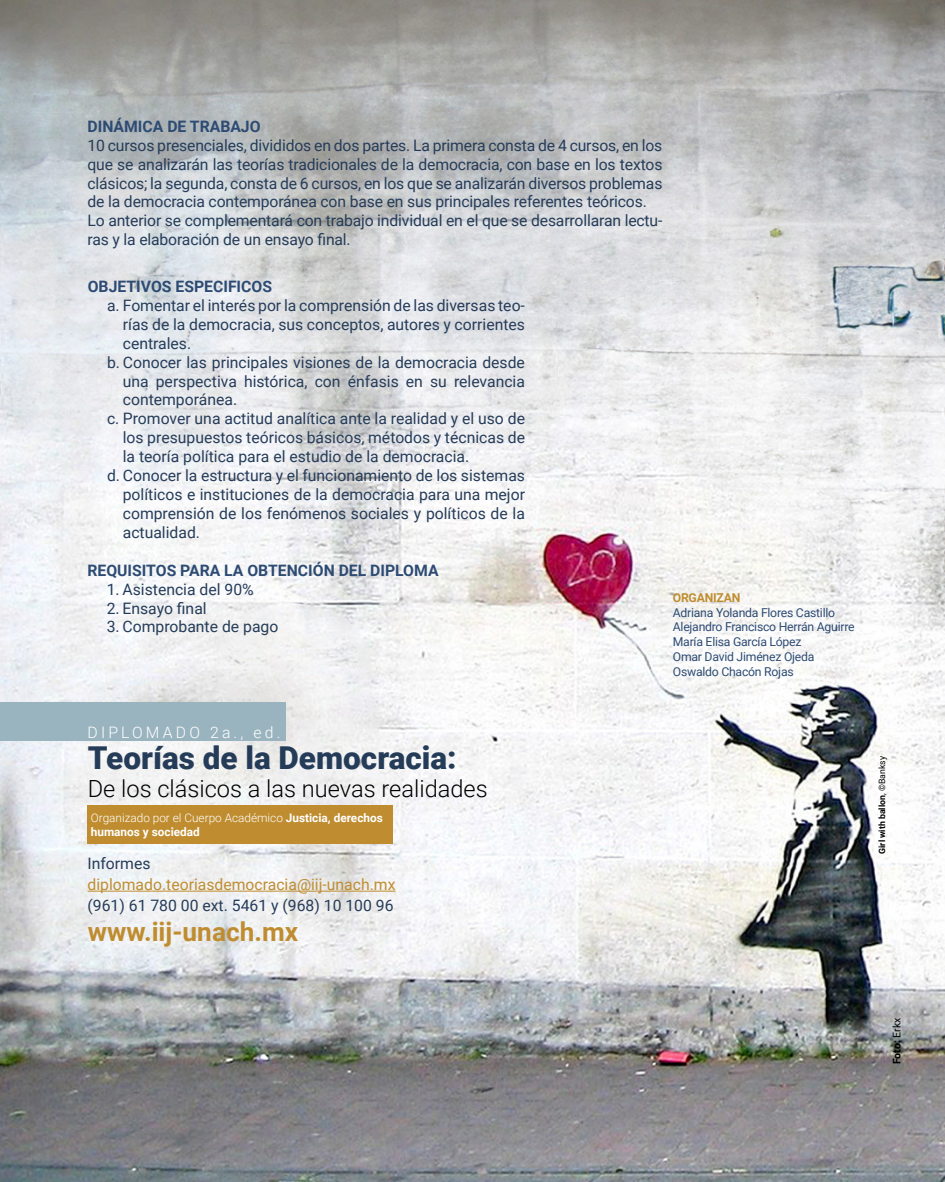
<style>
.page{position:relative;width:945px;height:1182px;background:#fff}
.page>*{position:absolute;margin:0;border:0;box-sizing:border-box;transform-origin:0 0}
.t1{font:900 31.5px "Roboto";color:#253c59}
.t2{font:700 26.25px "Roboto";color:#bf8d30}
.t3{font:300 23.62px "Roboto";color:#000}
.t4{font:15.75px/18.9px "Roboto";color:#253c59;text-align:justify}
.t5{font:700 15.75px "Roboto";color:#2d4b73}
.t6{font:15.75px "Roboto";color:#bf8d30}
.t7{font:300 15.75px "Roboto";letter-spacing:.2em;color:#fff}
.t8{font:12.25px "Roboto";letter-spacing:-.02em;color:#2d4b73}
.t9{font:700 12.25px "Roboto";letter-spacing:-.02em;color:#bf8d30}
.t10{font:700 11.81px/14.2px "Roboto";color:#fff}
.t11{font:700 10.5px "Roboto";color:#000}
.t12{font:700 8.75px "Roboto";color:#000}
.s1{font-weight:300}
.s2{font-weight:400}
</style>
<div class="page">
<img style="left:0;top:0;width:945px;height:1181px">
<hr style="left:88px;top:890px;width:308px;height:1px;background:#bf8d30">
<div style="left:0;top:702px;width:286px;height:38px;background:#99b4bf"></div>
<div style="left:88px;top:805px;width:305px;height:38px;background:#bf8d30"></div>
<p class="t5" style="left:88px;top:115px;width:175px">DINÁMICA DE TRABAJO</p>
<p class="t4" style="left:88px;top:135px;width:576px">10 cursos presenciales, divididos en dos partes. La primera consta de 4 cursos, en los que se analizarán las teorías tradicionales de la democracia, con base en los textos clásicos; la segunda, consta de 6 cursos, en los que se analizarán diversos problemas de la democracia contemporánea con base en sus principales referentes teóricos.</p>
<p class="t4" style="left:88px;top:211px;width:576px">Lo anterior se complementará con trabajo individual en el que se desarrollaran lectu&shy;ras y la elaboración de un ensayo final.</p>
<p class="t5" style="left:88px;top:275px;width:186px">OBJETIVOS ESPECIFICOS</p>
<p class="t4" style="left:123px;top:295px;width:404px;text-indent:-16px">a. Fomentar el interés por la comprensión de las diversas teo&shy;rías de la democracia, sus conceptos, autores y corrientes centrales.</p>
<p class="t4" style="left:123px;top:352px;width:404px;text-indent:-16px">b. Conocer las principales visiones de la democracia desde una perspectiva histórica, con énfasis en su relevancia contemporánea.</p>
<p class="t4" style="left:123px;top:408px;width:404px;text-indent:-16px">c. Promover una actitud analítica ante la realidad y el uso de los presupuestos teóricos básicos, métodos y técnicas de la teoría política para el estudio de la democracia.</p>
<p class="t4" style="left:123px;top:465px;width:404px;text-indent:-16px">d. Conocer la estructura y el funcionamiento de los sistemas políticos e instituciones de la democracia para una mejor comprensión de los fenómenos sociales y políticos de la actualidad.</p>
<p class="t5" style="left:88px;top:559px;width:353px">REQUISITOS PARA LA OBTENCIÓN DEL DIPLOMA</p>
<p class="t4" style="left:107px;top:579px;width:149px">1. Asistencia del 90%</p>
<p class="t4" style="left:107px;top:597px;width:101px">2. Ensayo final</p>
<p class="t4" style="left:107px;top:616px;width:173px">3. Comprobante de pago</p>
<p class="t9" style="left:673px;top:589px;width:69px">ORGANIZAN</p>
<p class="t8" style="left:673px;top:603px;width:164px">Adriana Yolanda Flores Castillo</p>
<p class="t8" style="left:673px;top:618px;width:183px">Alejandro Francisco Herrán Aguirre</p>
<p class="t8" style="left:673px;top:633px;width:130px">María Elisa García López</p>
<p class="t8" style="left:673px;top:648px;width:143px">Omar David Jiménez Ojeda</p>
<p class="t8" style="left:673px;top:662px;width:122px">Oswaldo Chacón Rojas</p>
<p class="t7" style="left:88px;top:721px;width:195px">DIPLOMADO 2a., ed.</p>
<p class="t1" style="left:88px;top:735px;width:370px">Teorías de la Democracia:</p>
<p class="t3" style="left:88px;top:772px;width:402px">De los clásicos a las nuevas realidades</p>
<p class="t10" style="left:91px;top:809px;width:294px"><span class="s1">Organizado por el Cuerpo Académico</span> Justicia, derechos humanos y sociedad</p>
<p class="t4" style="left:88px;top:853px;width:65px">Informes</p>
<p class="t6" style="left:88px;top:873px;width:310px">diplomado.teoriasdemocracia@iij-unach.mx</p>
<p class="t4" style="left:88px;top:895px;width:308px">(961) 61 780 00 ext. 5461 y (968) 10 100 96</p>
<p class="t2" style="left:88px;top:912px;width:212px">www.iij-unach.mx</p>
<p class="t12" style="left:876px;top:853px;width:99px;rotate:-90deg">Girl with ballon<span class="s2">, ©Banksy</span></p>
<p class="t11" style="left:889px;top:1064px;width:48px;rotate:-90deg">Foto: <span class="s2">Erkx</span></p>
</div>
